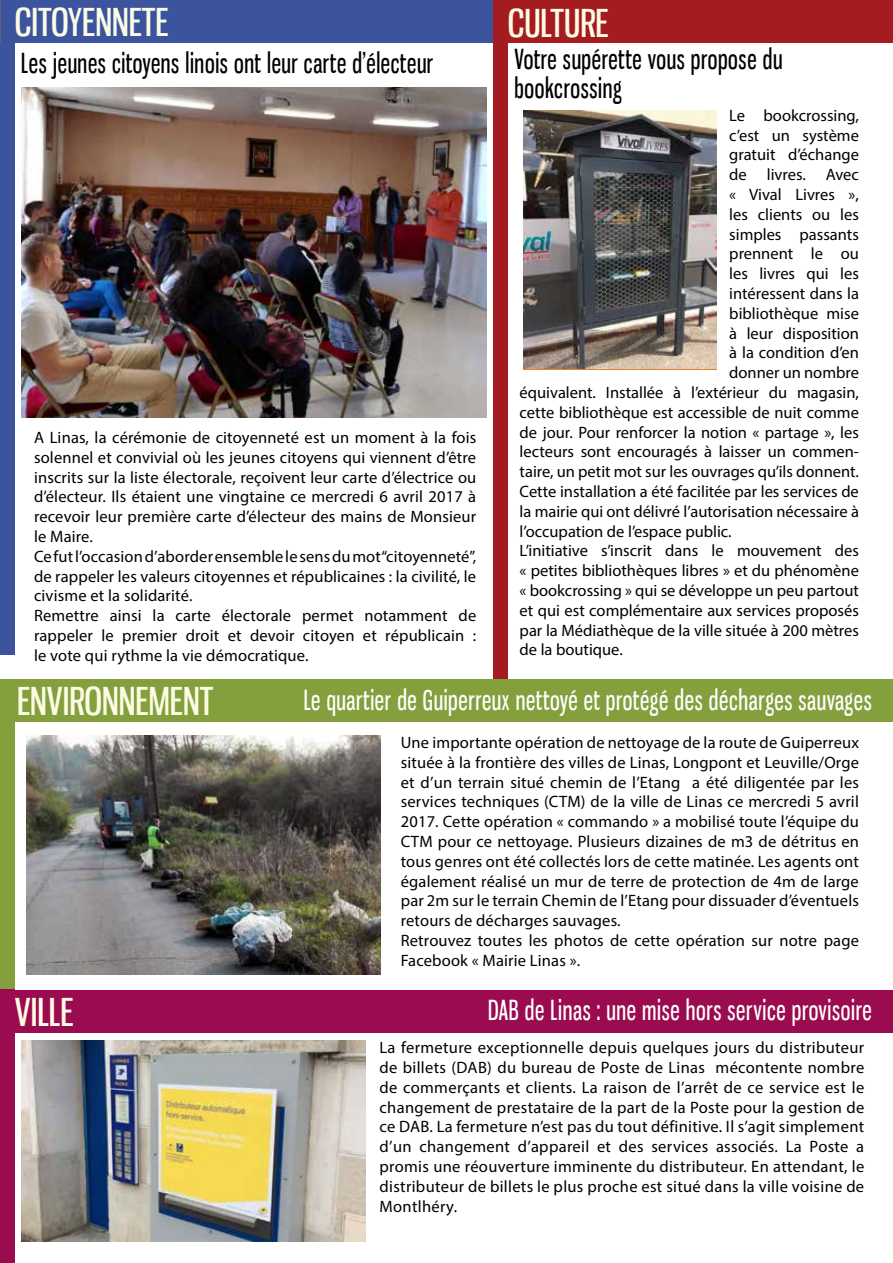
<style>
.page{position:relative;width:893px;height:1263px;background:#fff}
.page>*{position:absolute;margin:0;border:0;box-sizing:border-box;transform-origin:0 0}
.t1{font:37.5px "Gnuolane Free";color:#fcfce4}
.t2{font:27px "Gnuolane Free";letter-spacing:.03em;color:#fff;scale:.83 1}
.t3{font:27px/29.8px "Gnuolane Free";letter-spacing:.03em;color:#000;scale:.83 1}
.t4{font:16.5px/19.8px "Myriad Pro";letter-spacing:.01em;color:#000}
</style>
<div class="page">
<img style="left:523px;top:111px;width:193px;height:257px">
<div style="left:0;top:0;width:15px;height:655px;background:#3c549e"></div>
<div style="left:15px;top:0;width:492px;height:43px;background:#3c549e"></div>
<div style="left:493px;top:0;width:15px;height:678px;background:#a51c20"></div>
<div style="left:0;top:680px;width:15px;height:345px;background:#83a03d"></div>
<div style="left:494px;top:0;width:399px;height:43px;background:#a51c20"></div>
<div style="left:0;top:679px;width:893px;height:42px;background:#83a03d"></div>
<div style="left:0;top:990px;width:893px;height:42px;background:#9b0b50"></div>
<div style="left:0;top:990px;width:15px;height:273px;background:#9b0b50"></div>
<img style="left:27px;top:736px;width:354px;height:239px">
<img style="left:21px;top:1041px;width:345px;height:201px">
<img style="left:21px;top:87px;width:465px;height:331px">
<h1 class="t1" style="left:15px;top:0;width:155px">CITOYENNETE</h1>
<h1 class="t1" style="left:508px;top:0;width:102px">CULTURE</h1>
<h2 class="t3" style="left:21px;top:48px;width:498px">Les jeunes citoyens linois ont leur carte d’électeur</h2>
<h2 class="t3" style="left:514px;top:43px;width:324px">Votre supérette vous propose du bookcrossing</h2>
<p class="t4" style="left:34px;top:427px;width:444px">A Linas, la cérémonie de citoyenneté est un moment à la fois solennel et convivial où les jeunes citoyens qui viennent d’être inscrits sur la liste électorale, reçoivent leur carte d’électrice ou d’électeur. Ils étaient une vingtaine ce mercredi 6 avril 2017 à recevoir leur première carte d’électeur des mains de Monsieur le Maire.<br>Ce fut l’occasion d’aborder ensemble le sens du mot “citoyenneté”, de rappeler les valeurs citoyennes et républicaines : la civilité, le civisme et la solidarité.<br>Remettre ainsi la carte électorale permet notamment de rappeler le premier droit et devoir citoyen et républicain : le vote qui rythme la vie démocratique.</p>
<p class="t4" style="left:729px;top:105px;width:131px">Le bookcrossing,</p>
<p class="t4" style="left:729px;top:125px;width:131px">c’est un système</p>
<p class="t4" style="left:729px;top:145px;width:131px">gratuit d’échange</p>
<p class="t4" style="left:729px;top:165px;width:131px">de livres. Avec</p>
<p class="t4" style="left:729px;top:184px;width:131px">« Vival Livres »,</p>
<p class="t4" style="left:729px;top:204px;width:131px">les clients ou les</p>
<p class="t4" style="left:729px;top:224px;width:131px">simples passants</p>
<p class="t4" style="left:729px;top:244px;width:131px">prennent le ou</p>
<p class="t4" style="left:729px;top:264px;width:131px">les livres qui les</p>
<p class="t4" style="left:729px;top:283px;width:131px">intéressent dans la</p>
<p class="t4" style="left:729px;top:303px;width:131px">bibliothèque mise</p>
<p class="t4" style="left:729px;top:323px;width:131px">à leur disposition</p>
<p class="t4" style="left:729px;top:343px;width:131px">à la condition d’en</p>
<p class="t4" style="left:729px;top:363px;width:131px">donner un nombre</p>
<p class="t4" style="left:520px;top:382px;width:341px">équivalent. Installée à l’extérieur du magasin,</p>
<p class="t4" style="left:520px;top:402px;width:341px">cette bibliothèque est accessible de nuit comme</p>
<p class="t4" style="left:520px;top:422px;width:341px">de jour. Pour renforcer la notion « partage », les</p>
<p class="t4" style="left:520px;top:442px;width:341px">lecteurs sont encouragés à laisser un commen-</p>
<p class="t4" style="left:520px;top:462px;width:341px">taire, un petit mot sur les ouvrages qu’ils donnent.</p>
<p class="t4" style="left:520px;top:481px;width:341px">Cette installation a été facilitée par les services de</p>
<p class="t4" style="left:520px;top:501px;width:341px">la mairie qui ont délivré l’autorisation nécessaire à</p>
<p class="t4" style="left:520px;top:521px;width:213px">l’occupation de l’espace public.</p>
<p class="t4" style="left:520px;top:541px;width:341px">L’initiative s’inscrit dans le mouvement des</p>
<p class="t4" style="left:520px;top:561px;width:341px">« petites bibliothèques libres » et du phénomène</p>
<p class="t4" style="left:520px;top:580px;width:341px">« bookcrossing » qui se développe un peu partout</p>
<p class="t4" style="left:520px;top:600px;width:341px">et qui est complémentaire aux services proposés</p>
<p class="t4" style="left:520px;top:620px;width:341px">par la Médiathèque de la ville située à 200 mètres</p>
<p class="t4" style="left:520px;top:640px;width:105px">de la boutique.</p>
<h1 class="t1" style="left:17px;top:679px;width:198px">ENVIRONNEMENT</h1>
<h2 class="t2" style="left:304px;top:684px;width:686px">Le quartier de Guiperreux nettoyé et protégé des décharges sauvages</h2>
<p class="t4" style="left:401px;top:732px;width:460px">Une importante opération de nettoyage de la route de Guiperreux située à la frontière des villes de Linas, Longpont et Leuville/Orge et d’un terrain situé chemin de l’Etang a été diligentée par les services techniques (CTM) de la ville de Linas ce mercredi 5 avril 2017. Cette opération « commando » a mobilisé toute l’équipe du CTM pour ce nettoyage. Plusieurs dizaines de m3 de détritus en tous genres ont été collectés lors de cette matinée. Les agents ont également réalisé un mur de terre de protection de 4m de large par 2m sur le terrain Chemin de l’Etang pour dissuader d’éventuels retours de décharges sauvages.<br>Retrouvez toutes les photos de cette opération sur notre page Facebook « Mairie Linas ».</p>
<h1 class="t1" style="left:15px;top:989px;width:60px">VILLE</h1>
<h2 class="t2" style="left:488px;top:994px;width:464px">DAB de Linas : une mise hors service provisoire</h2>
<p class="t4" style="left:379px;top:1037px;width:486px;text-align:justify">La fermeture exceptionnelle depuis quelques jours du distributeur de billets (DAB) du bureau de Poste de Linas mécontente nombre de commerçants et clients. La raison de l’arrêt de ce service est le changement de prestataire de la part de la Poste pour la gestion de ce DAB. La fermeture n’est pas du tout définitive. Il s’agit simplement d’un changement d’appareil et des services associés. La Poste a promis une réouverture imminente du distributeur. En attendant, le distributeur de billets le plus proche est situé dans la ville voisine de Montlhéry.</p>
</div>
